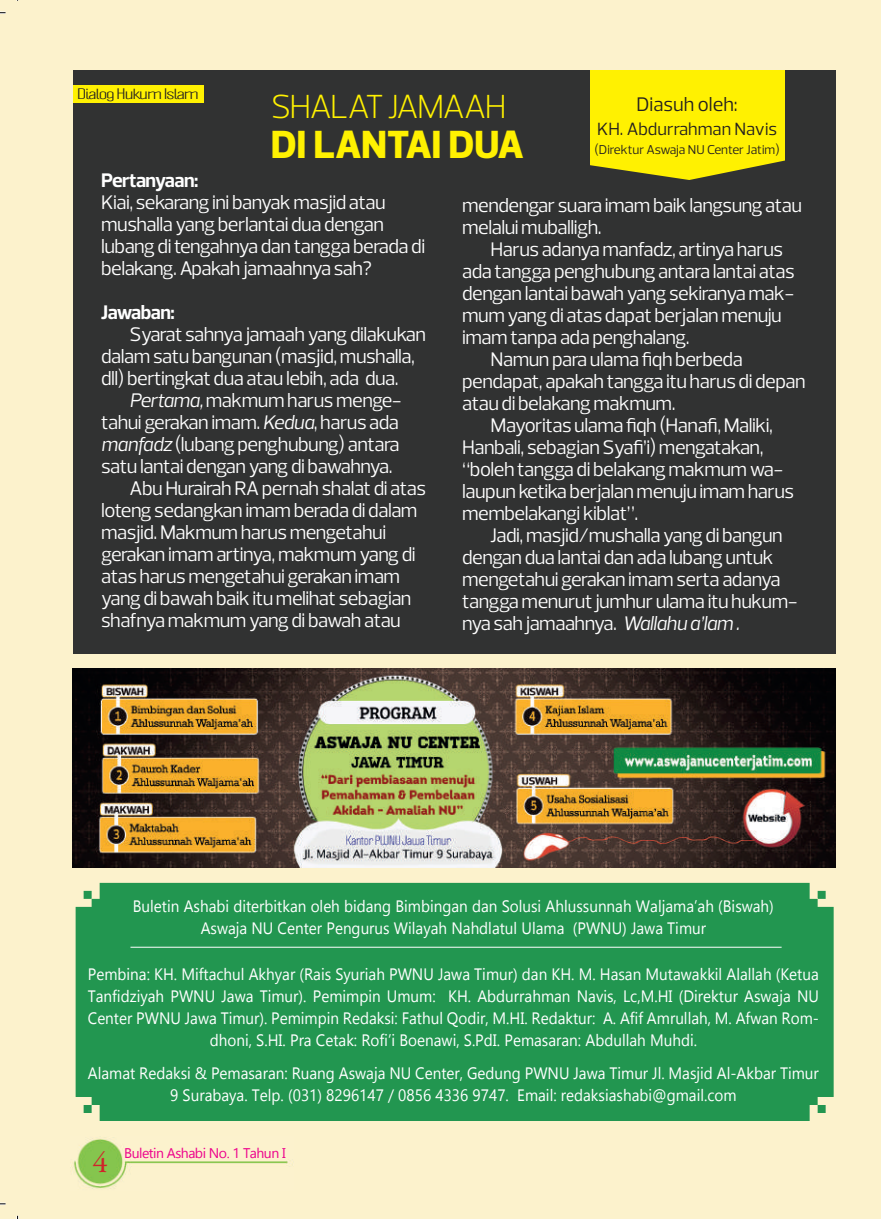
<style>
.page{position:relative;width:881px;height:1219px;background:#fff}
.page>*{position:absolute;margin:0;border:0;box-sizing:border-box;transform-origin:0 0}
.t1{font:800 40px "Prelo";letter-spacing:-.01em;color:#fff101}
.t2{font:300 34px "Prelo";color:#fff101}
.t3{font:30px "Garamond Premr Pro";color:#d1232a}
.t4{font:20px/22px "Prelo";letter-spacing:-.025em;color:#fff}
.t5{font:700 20px "Prelo";letter-spacing:-.025em;color:#fff}
.t6{font:20px "Prelo";color:#231f20}
.t7{font:18px "Prelo";color:#231f20}
.t8{font:16.4px/22px "Gadugi";color:#fff;text-align:center;scale:.93 1}
.t9{font:14px "Gadugi";letter-spacing:-.035em;color:#ed028c}
.t10{font:13.4px "Politica";letter-spacing:-.05em;color:#231f20;scale:1.64 1}
.t11{font:13px "Prelo";color:#231f20}
.s1{font-style:italic}
</style>
<div class="page">
<div style="left:18px;top:13px;width:862px;height:1190px;background:#fcf2cc"></div>
<div style="left:76px;top:882px;width:757px;height:238px;background:#229650"></div>
<img style="left:71px;top:1136px;width:222px;height:54px">
<hr style="left:130px;top:946px;width:651px;height:1px;background:#fff">
<div style="left:73px;top:70px;width:762px;height:583px;background:#313232"></div>
<div style="left:589px;top:71px;width:195px;height:126px;background:#fff101"></div>
<svg style="left:589px;top:157px;width:196px;height:40px"></svg>
<img style="left:73px;top:669px;width:762px;height:198px">
<div style="left:73px;top:85px;width:131px;height:18px;background:#fff101"></div>
<svg style="left:0;top:11px;width:6px;height:3px"></svg>
<svg style="left:0;top:1202px;width:6px;height:3px"></svg>
<p class="t10" style="left:77px;top:86px;width:76px">Dialog Hukum Islam</p>
<h2 class="t2" style="left:271px;top:85px;width:38px">SHALAT</h2>
<h2 class="t2" style="left:388px;top:85px;width:31px">JAMAAH</h2>
<h1 class="t1" style="left:271px;top:120px;width:253px">DI LANTAI DUA</h1>
<p class="t6" style="left:636px;top:92px;width:103px">Diasuh oleh:</p>
<p class="t7" style="left:597px;top:118px;width:181px">KH. Abdurrahman Navis</p>
<p class="t11" style="left:594px;top:142px;width:186px">(Direktur Aswaja NU Center Jatim)</p>
<p class="t5" style="left:101px;top:168px;width:99px">Pertanyaan:</p>
<p class="t4" style="left:101px;top:192px;width:325px">Kiai, sekarang ini banyak masjid atau mushalla yang berlantai dua dengan lubang di tengahnya dan tangga berada di belakang. Apakah jamaahnya sah?</p>
<p class="t5" style="left:101px;top:300px;width:75px">Jawaban:</p>
<p class="t4" style="left:101px;top:324px;width:326px;text-indent:28px">Syarat sahnya jamaah yang dilakukan dalam satu bangunan (masjid, mushalla, dll) bertingkat dua atau lebih, ada dua.</p>
<p class="t4" style="left:129px;top:390px;width:274px"><span class="s1">Pertama,</span> makmum harus menge-</p>
<p class="t4" style="left:101px;top:412px;width:299px">tahui gerakan imam. <span class="s1">Kedua</span>, harus ada</p>
<p class="t4" style="left:101px;top:434px;width:300px"><span class="s1">manfadz</span> (lubang penghubung) antara</p>
<p class="t4" style="left:101px;top:456px;width:293px">satu lantai dengan yang di bawahnya.</p>
<p class="t4" style="left:129px;top:478px;width:298px">Abu Hurairah RA pernah shalat di atas</p>
<p class="t4" style="left:101px;top:500px;width:318px">loteng sedangkan imam berada di dalam</p>
<p class="t4" style="left:101px;top:522px;width:286px">masjid. Makmum harus mengetahui</p>
<p class="t4" style="left:101px;top:544px;width:316px">gerakan imam artinya, makmum yang di</p>
<p class="t4" style="left:101px;top:566px;width:300px">atas harus mengetahui gerakan imam</p>
<p class="t4" style="left:101px;top:588px;width:312px">yang di bawah baik itu melihat sebagian</p>
<p class="t4" style="left:101px;top:610px;width:301px">shafnya makmum yang di bawah atau</p>
<p class="t4" style="left:462px;top:194px;width:341px">mendengar suara imam baik langsung atau melalui muballigh.</p>
<p class="t4" style="left:490px;top:238px;width:294px">Harus adanya manfadz, artinya harus</p>
<p class="t4" style="left:462px;top:260px;width:334px">ada tangga penghubung antara lantai atas</p>
<p class="t4" style="left:462px;top:282px;width:333px">dengan lantai bawah yang sekiranya mak-</p>
<p class="t4" style="left:462px;top:304px;width:321px">mum yang di atas dapat berjalan menuju</p>
<p class="t4" style="left:462px;top:326px;width:229px">imam tanpa ada penghalang.</p>
<p class="t4" style="left:490px;top:348px;width:254px">Namun para ulama fiqh berbeda</p>
<p class="t4" style="left:462px;top:370px;width:345px">pendapat, apakah tangga itu harus di depan</p>
<p class="t4" style="left:462px;top:392px;width:215px">atau di belakang makmum.</p>
<p class="t4" style="left:490px;top:414px;width:284px">Mayoritas ulama fiqh (Hanafi, Maliki,</p>
<p class="t4" style="left:462px;top:436px;width:303px">Hanbali, sebagian Syafi’i) mengatakan,</p>
<p class="t4" style="left:462px;top:458px;width:322px">“boleh tangga di belakang makmum wa-</p>
<p class="t4" style="left:462px;top:480px;width:333px">laupun ketika berjalan menuju imam harus</p>
<p class="t4" style="left:462px;top:502px;width:177px">membelakangi kiblat”.</p>
<p class="t4" style="left:490px;top:524px;width:293px">Jadi, masjid/mushalla yang di bangun</p>
<p class="t4" style="left:462px;top:546px;width:313px">dengan dua lantai dan ada lubang untuk</p>
<p class="t4" style="left:462px;top:568px;width:320px">mengetahui gerakan imam serta adanya</p>
<p class="t4" style="left:462px;top:590px;width:337px">tangga menurut jumhur ulama itu hukum-</p>
<p class="t4" style="left:462px;top:612px;width:279px">nya sah jamaahnya. <span class="s1">Wallahu a’lam .</span></p>
<p class="t8" style="left:133px;top:894px;width:690px">Buletin Ashabi diterbitkan oleh bidang Bimbingan dan Solusi Ahlussunnah Waljama’ah (Biswah)<br>Aswaja NU Center Pengurus Wilayah Nahdlatul Ulama (PWNU) Jawa Timur</p>
<p class="t8" style="left:88px;top:963px;width:787px">Pembina: KH. Miftachul Akhyar (Rais Syuriah PWNU Jawa Timur) dan KH. M. Hasan Mutawakkil Alallah (Ketua Tanfidziyah PWNU Jawa Timur). Pemimpin Umum: KH. Abdurrahman Navis, Lc,M.HI (Direktur Aswaja NU Center PWNU Jawa Timur). Pemimpin Redaksi: Fathul Qodir, M.HI. Redaktur: A. Afif Amrullah, M. Afwan Rom&shy;dhoni, S.HI. Pra Cetak: Rofi’i Boenawi, S.PdI. Pemasaran: Abdullah Muhdi.</p>
<p class="t8" style="left:88px;top:1062px;width:787px">Alamat Redaksi &amp; Pemasaran: Ruang Aswaja NU Center, Gedung PWNU Jawa Timur Jl. Masjid Al-Akbar Timur<br>9 Surabaya. Telp. (031) 8296147 / 0856 4336 9747. Email: redaksiashabi@gmail.com</p>
<h3 class="t3" style="left:93px;top:1144px;width:16px">4</h3>
<p class="t9" style="left:124px;top:1144px;width:163px">Buletin Ashabi No. 1 Tahun I</p>
</div>
